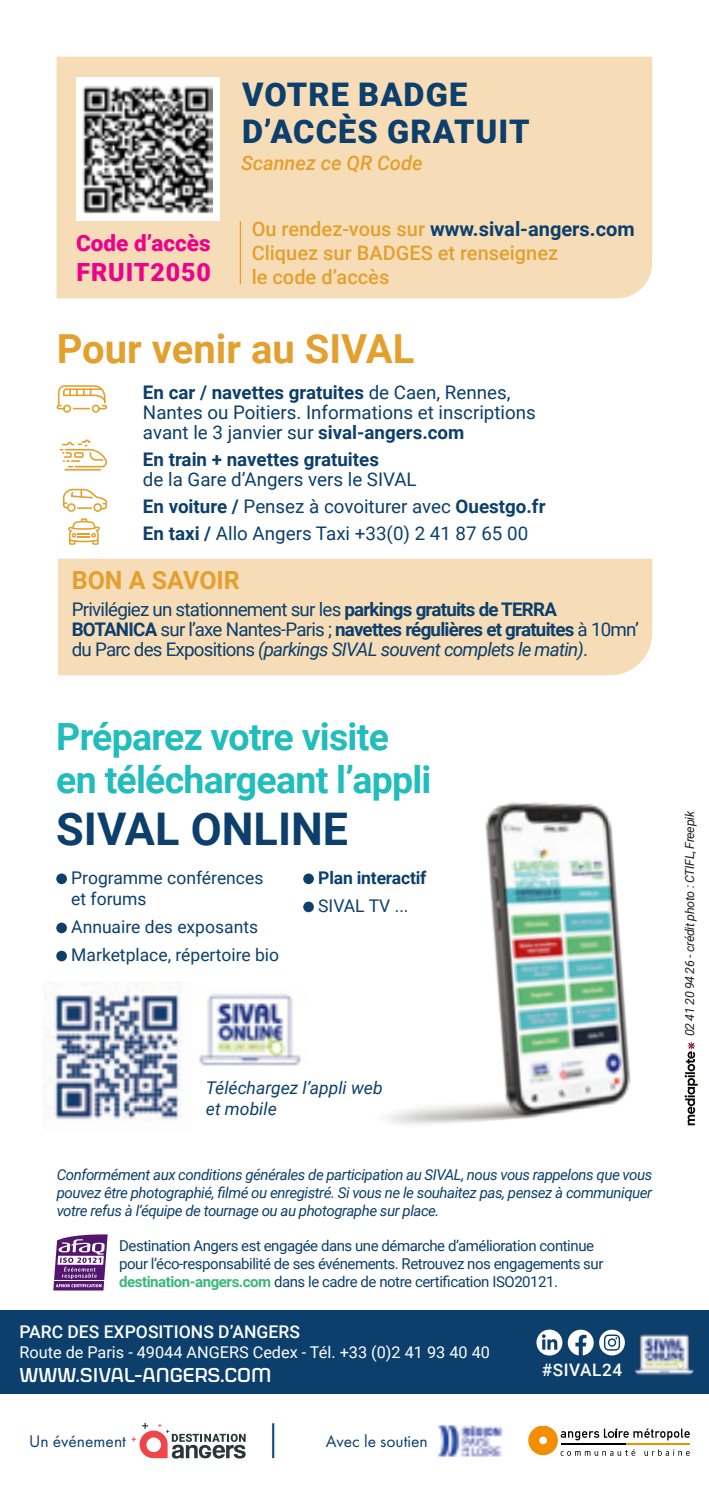
<style>
.page{position:relative;width:709px;height:1489px;background:#fff}
.page>*{position:absolute;margin:0;border:0;box-sizing:border-box;transform-origin:0 0}
.t1{font:700 45px "Roboto";color:#0c3f6c}
.t2{font:700 40px "Roboto";color:#e3a02e}
.t3{font:700 37.5px/42.5px "Roboto";letter-spacing:-.02em;color:#21bdbd}
.t4{font:900 32.5px/37.5px "Roboto";letter-spacing:.035em;color:#0c3f6c}
.t5{font:700 25px "Roboto";color:#e3a02e}
.t6{font:900 25px "Roboto";letter-spacing:.035em;color:#ed028c}
.t7{font:900 22.5px "Roboto";color:#ed028c}
.t8{font:500 20px/24px "Roboto";color:#e3a02e}
.t9{font:20px "Northlane Two";color:#fff}
.t10{font:italic 500 20px "Roboto";color:#e3a02e}
.t11{font:18.75px/20px "Roboto";color:#0c3f6c}
.t12{font:18.75px/20px "Roboto";letter-spacing:-.04em;color:#0c3f6c}
.t13{font:17.5px/21px "Roboto";color:#0c3f6c}
.t14{font:italic 17.5px/21px "Roboto";color:#0c3f6c}
.t15{font:500 17.5px "Roboto";color:#fff}
.t16{font:17.5px "Futura PT";color:#0c3f6c}
.t17{font:700 17.5px "Roboto";letter-spacing:-.01em;color:#0c3f6c}
.t18{font:500 17.25px "Roboto";letter-spacing:.035em;color:#fff}
.t19{font:16.25px "Roboto";color:#fff}
.t20{font:italic 15px/18px "Roboto";letter-spacing:-.03em;color:#0c3f6c;text-align:justify}
.t21{font:15px/18px "Roboto";letter-spacing:-.03em;color:#0c3f6c}
.t22{font:italic 12.5px "Roboto";letter-spacing:-.03em;color:#231f20}
.s1{font-weight:700;color:#0c3f6c}
.s2{font-weight:700}
.s3{font-style:italic}
.s4{font-weight:700;color:#39b97a}
</style>
<div class="page">
<img style="left:199px;top:989px;width:75px;height:77px">
<img style="left:43px;top:981px;width:139px;height:140px">
<div style="left:58px;top:558px;width:594px;height:117px;background:#f6ddb8"></div>
<svg style="left:53px;top:1282px;width:51px;height:8px"></svg>
<svg style="left:54px;top:1234px;width:54px;height:53px"></svg>
<hr style="left:54px;top:1279px;width:50px;height:1px;background:#fff">
<div style="left:0;top:1309px;width:709px;height:84px;background:#0c3f6c"></div>
<hr style="left:272px;top:1422px;width:2px;height:35px;background:#075080">
<img style="left:438px;top:1425px;width:65px;height:32px">
<svg style="left:528px;top:1426px;width:161px;height:28px"></svg>
<svg style="left:131px;top:1422px;width:115px;height:36px"></svg>
<img style="left:634px;top:1333px;width:60px;height:43px">
<svg style="left:536px;top:1329px;width:57px;height:26px"></svg>
<svg style="left:599px;top:1329px;width:26px;height:26px"></svg>
<svg style="left:61px;top:439px;width:47px;height:32px"></svg>
<svg style="left:62px;top:488px;width:46px;height:24px"></svg>
<svg style="left:56px;top:385px;width:51px;height:28px"></svg>
<svg style="left:68px;top:518px;width:32px;height:27px"></svg>
<svg style="left:684px;top:1042px;width:13px;height:83px"></svg>
<div style="left:57px;top:57px;width:595px;height:241px;background:#f6ddb8"></div>
<div style="left:76px;top:77px;width:143px;height:143px;background:#fff"></div>
<hr style="left:240px;top:221px;width:1px;height:63px;background:#e3a02e">
<img style="left:83px;top:86px;width:129px;height:128px">
<img style="left:274px;top:802px;width:357px;height:323px">
<div style="left:56px;top:873px;width:11px;height:11px;background:#0c3f6c;border-radius:50%"></div>
<div style="left:56px;top:922px;width:11px;height:11px;background:#0c3f6c;border-radius:50%"></div>
<div style="left:56px;top:950px;width:11px;height:11px;background:#0c3f6c;border-radius:50%"></div>
<div style="left:303px;top:873px;width:11px;height:11px;background:#0c3f6c;border-radius:50%"></div>
<div style="left:303px;top:901px;width:11px;height:11px;background:#0c3f6c;border-radius:50%"></div>
<p class="t4" style="left:242px;top:74px;width:289px">VOTRE BADGE<br>D’ACCÈS GRATUIT</p>
<p class="t7" style="left:76px;top:227px;width:136px">Code d’accès</p>
<p class="t6" style="left:76px;top:255px;width:136px">FRUIT2050</p>
<p class="t10" style="left:241px;top:148px;width:183px">Scannez ce QR Code</p>
<p class="t8" style="left:252px;top:216px;width:384px">Ou rendez-vous sur <span class="s1">www.sival-angers.com<br></span>Cliquez sur BADGES et renseignez<br>le code d’accès</p>
<p class="t2" style="left:57px;top:321px;width:359px">Pour venir au SIVAL</p>
<p class="t11" style="left:143px;top:381px;width:394px"><span class="s2">En car / navettes gratuites</span> de Caen, Rennes,<br>Nantes ou Poitiers. Informations et inscriptions avant le 3 janvier sur <span class="s2">sival-angers.com</span></p>
<p class="t11" style="left:143px;top:448px;width:275px"><span class="s2">En train + navettes gratuites<br></span>de la Gare d’Angers vers le SIVAL</p>
<p class="t11" style="left:143px;top:495px;width:404px"><span class="s2">En voiture /</span> Pensez à covoiturer avec <span class="s2">Ouestgo.fr</span></p>
<p class="t11" style="left:143px;top:522px;width:387px"><span class="s2">En taxi /</span> Allo Angers Taxi +33(0) 2 41 87 65 00</p>
<p class="t5" style="left:72px;top:562px;width:170px">BON A SAVOIR</p>
<p class="t12" style="left:72px;top:598px;width:568px">Privilégiez un stationnement sur les <span class="s2">parkings gratuits de TERRA<br>BOTANICA</span> sur l’axe Nantes-Paris ; <span class="s2">navettes régulières et gratuites</span> à 10mn’ du Parc des Expositions <span class="s3">(parkings SIVAL souvent complets le matin)</span>.</p>
<p class="t3" style="left:56px;top:714px;width:377px">Préparez votre visite en téléchargeant l’appli</p>
<p class="t1" style="left:56px;top:797px;width:293px">SIVAL ONLINE</p>
<p class="t13" style="left:71px;top:866px;width:194px">Programme conférences et forums</p>
<p class="t13" style="left:71px;top:915px;width:188px">Annuaire des exposants</p>
<p class="t13" style="left:71px;top:943px;width:209px">Marketplace, répertoire bio</p>
<p class="t17" style="left:318px;top:865px;width:110px">Plan interactif</p>
<p class="t13" style="left:318px;top:894px;width:92px">SIVAL TV ...</p>
<p class="t14" style="left:206px;top:1076px;width:178px">Téléchargez l’appli web et mobile</p>
<p class="t20" style="left:57px;top:1164px;width:597px">Conformément aux conditions générales de participation au SIVAL, nous vous rappelons que vous pouvez être photographié, filmé ou enregistré. Si vous ne le souhaitez pas, pensez à communiquer votre refus à l’équipe de tournage ou au photographe sur place.</p>
<p class="t21" style="left:119px;top:1236px;width:486px">Destination Angers est engagée dans une démarche d’amélioration continue pour l’éco-responsabilité de ses événements. Retrouvez nos engagements sur <span class="s4">destination-angers.com</span> dans le cadre de notre certification ISO20121.</p>
<p class="t15" style="left:19px;top:1319px;width:282px">PARC DES EXPOSITIONS D’ANGERS</p>
<p class="t19" style="left:19px;top:1340px;width:472px">Route de Paris - 49044 ANGERS Cedex - Tél. +33 (0)2 41 93 40 40</p>
<p class="t9" style="left:19px;top:1363px;width:254px">WWW.SIVAL-ANGERS.COM</p>
<p class="t18" style="left:542px;top:1357px;width:82px">#SIVAL24</p>
<p class="t16" style="left:29px;top:1430px;width:98px">Un événement</p>
<p class="t16" style="left:326px;top:1430px;width:103px">Avec le soutien</p>
<p class="t22" style="left:681px;top:1036px;width:227px;rotate:-90deg">02 41 20 94 26 - crédit photo : CTIFL, Freepik</p>
</div>
